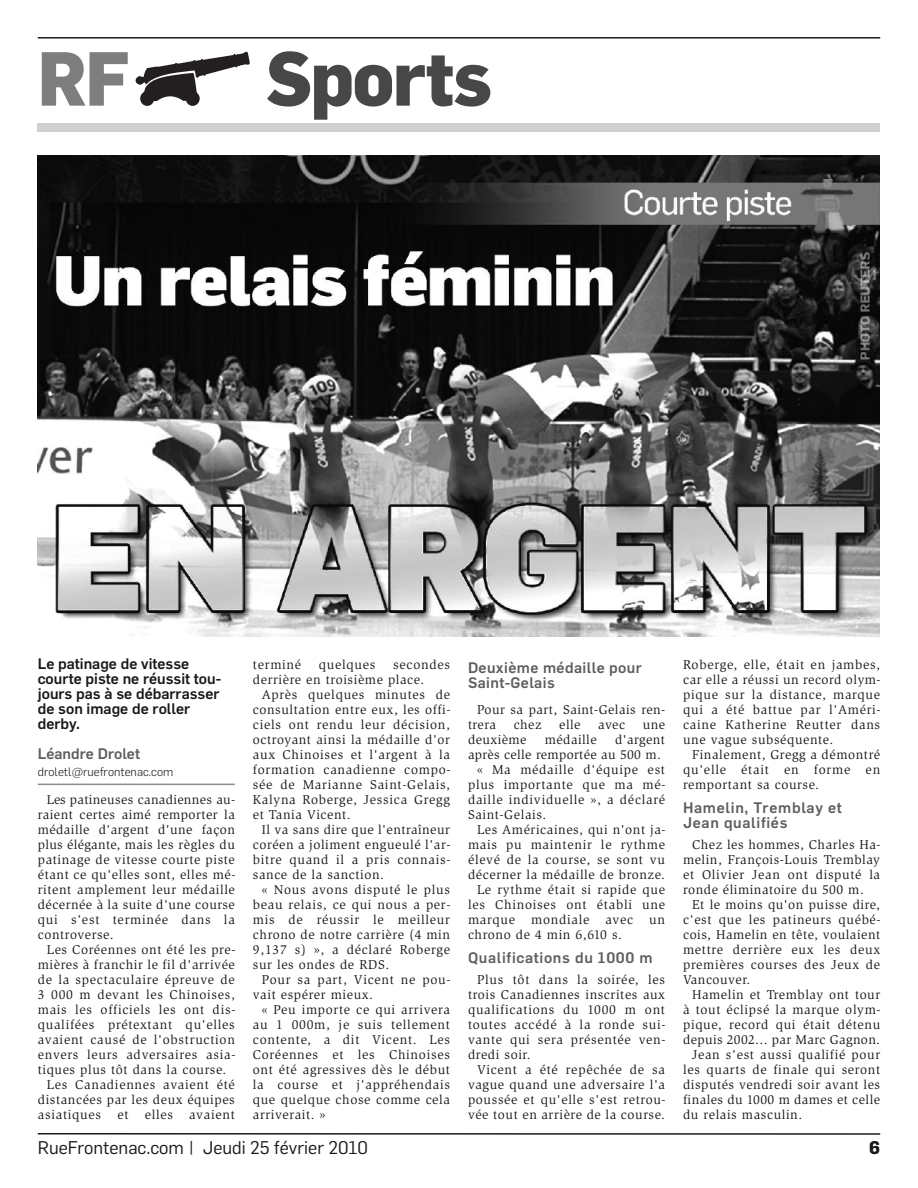
<style>
.page{position:relative;width:918px;height:1188px;background:#fff}
.page>*{position:absolute;margin:0;border:0;box-sizing:border-box;transform-origin:0 0}
.t1{font:800 75px "Flama";letter-spacing:-.02em;color:#474747;scale:.95 1}
.t2{font:800 75px "Flama";color:#7e7e7e;scale:.95 1}
.t3{font:18px "Flama";color:#191919}
.t4{font:700 18px "Flama";color:#191919}
.t5{font:500 15px/15px "Flama";color:#191919}
.t6{font:500 15px/15px "Flama";letter-spacing:.045em;color:#5e5e5e}
.t7{font:500 15px/15px "Flama";letter-spacing:.025em;color:#5e5e5e}
.t8{font:500 15px "Flama";color:#5e5e5e}
.t9{font:13.2px/15px "Slimbach Std";letter-spacing:.045em;color:#191919;text-align:justify}
.t10{font:13.2px "Slimbach Std";letter-spacing:.025em;color:#191919}
.t11{font:300 12px "Flama";color:#191919}
</style>
<div class="page">
<hr style="left:38px;top:1133px;width:842px;height:2px;background:#191919">
<hr style="left:38px;top:784px;width:197px;height:1px;background:#8c8c8c">
<img style="left:38px;top:155px;width:842px;height:482px">
<div style="left:186px;top:91px;width:14px;height:15px;background:#231f20;border-radius:50%"></div>
<div style="left:140px;top:91px;width:14px;height:15px;background:#231f20;border-radius:50%"></div>
<svg style="left:136px;top:52px;width:114px;height:49px"></svg>
<hr style="left:38px;top:37px;width:842px;height:2px;background:#191919">
<div style="left:38px;top:123px;width:842px;height:9px;background:#d1d1d1"></div>
<h1 class="t2" style="left:38px;top:44px;width:98px">RF</h1>
<h1 class="t1" style="left:266px;top:44px;width:239px">Sports</h1>
<p class="t5" style="left:38px;top:657px;width:185px">Le patinage de vitesse courte piste ne réussit tou&shy;jours pas à se débarrasser de son image de roller derby.</p>
<p class="t8" style="left:38px;top:747px;width:104px">Léandre Drolet</p>
<p class="t11" style="left:38px;top:766px;width:137px">droletl@ruefrontenac.com</p>
<p class="t9" style="left:38px;top:793px;width:199px;text-indent:9px">Les patineuses canadiennes au&shy;raient certes aimé remporter la médaille d'argent d'une façon plus élégante, mais les règles du patinage de vitesse courte piste étant ce qu'elles sont, elles mé&shy;ritent amplement leur médaille décernée à la suite d'une course qui s'est terminée dans la controverse.</p>
<p class="t9" style="left:47px;top:943px;width:190px">Les Coréennes ont été les pre-</p>
<p class="t9" style="left:38px;top:958px;width:199px">mières à franchir le fil d'arrivée</p>
<p class="t9" style="left:38px;top:973px;width:199px">de la spectaculaire épreuve de</p>
<p class="t9" style="left:38px;top:988px;width:199px">3 000 m devant les Chinoises,</p>
<p class="t9" style="left:38px;top:1003px;width:199px">mais les officiels les ont dis-</p>
<p class="t9" style="left:38px;top:1018px;width:199px">qualifées prétextant qu'elles</p>
<p class="t9" style="left:38px;top:1033px;width:199px">avaient causé de l'obstruction</p>
<p class="t9" style="left:38px;top:1048px;width:199px">envers leurs adversaires asia-</p>
<p class="t9" style="left:38px;top:1063px;width:190px">tiques plus tôt dans la course.</p>
<p class="t9" style="left:47px;top:1078px;width:190px">Les Canadiennes avaient été</p>
<p class="t9" style="left:38px;top:1093px;width:199px">distancées par les deux équipes</p>
<p class="t9" style="left:38px;top:1108px;width:199px">asiatiques et elles avaient</p>
<p class="t9" style="left:253px;top:658px;width:50px">terminé</p>
<p class="t9" style="left:319px;top:658px;width:58px">quelques</p>
<p class="t9" style="left:253px;top:658px;width:199px;text-indent:140px">secondes derrière en troisième place.</p>
<p class="t9" style="left:253px;top:688px;width:199px;text-indent:9px">Après quelques minutes de consultation entre eux, les offi&shy;ciels ont rendu leur décision, octroyant ainsi la médaille d'or aux Chinoises et l'argent à la formation canadienne compo&shy;sée de Marianne Saint-Gelais, Kalyna Roberge, Jessica Gregg et Tania Vicent.</p>
<p class="t9" style="left:253px;top:823px;width:199px;text-indent:9px">Il va sans dire que l'entraîneur coréen a joliment engueulé l'ar&shy;bitre quand il a pris connais&shy;sance de la sanction.</p>
<p class="t9" style="left:253px;top:883px;width:199px;text-indent:9px">« Nous avons disputé le plus beau relais, ce qui nous a per&shy;mis de réussir le meilleur chrono de notre carrière (4 min 9,137 s) », a déclaré Roberge sur les ondes de RDS.</p>
<p class="t9" style="left:253px;top:973px;width:199px;text-indent:9px">Pour sa part, Vicent ne pou&shy;vait espérer mieux.</p>
<p class="t9" style="left:253px;top:1003px;width:199px;text-indent:9px">« Peu importe ce qui arrivera au 1 000m, je suis tellement contente, a dit Vicent. Les Coréennes et les Chinoises ont été agressives dès le début la course et j'appréhendais que quelque chose comme cela arriverait. »</p>
<p class="t7" style="left:468px;top:661px;width:175px">Deuxième médaille pour<br>Saint-Gelais</p>
<p class="t9" style="left:468px;top:703px;width:199px;text-indent:9px">Pour sa part, Saint-Gelais ren&shy;trera</p>
<p class="t9" style="left:514px;top:718px;width:29px">chez</p>
<p class="t9" style="left:559px;top:718px;width:23px">elle</p>
<p class="t9" style="left:598px;top:718px;width:28px">avec</p>
<p class="t9" style="left:643px;top:718px;width:24px">une</p>
<p class="t9" style="left:468px;top:733px;width:60px">deuxième</p>
<p class="t9" style="left:545px;top:733px;width:53px">médaille</p>
<p class="t9" style="left:615px;top:733px;width:52px">d'argent</p>
<p class="t10" style="left:468px;top:749px;width:194px">après celle remportée au 500 m.</p>
<p class="t9" style="left:477px;top:763px;width:190px">« Ma médaille d'équipe est</p>
<p class="t9" style="left:468px;top:778px;width:199px">plus importante que ma mé-</p>
<p class="t9" style="left:468px;top:793px;width:199px">daille individuelle », a déclaré</p>
<p class="t9" style="left:468px;top:808px;width:80px">Saint-Gelais.</p>
<p class="t9" style="left:477px;top:823px;width:190px">Les Américaines, qui n'ont ja-</p>
<p class="t9" style="left:468px;top:838px;width:199px">mais pu maintenir le rythme</p>
<p class="t9" style="left:468px;top:853px;width:199px">élevé de la course, se sont vu</p>
<p class="t9" style="left:468px;top:868px;width:199px">décerner la médaille de bronze.</p>
<p class="t9" style="left:477px;top:883px;width:190px">Le rythme était si rapide que</p>
<p class="t9" style="left:468px;top:898px;width:199px">les Chinoises ont établi une</p>
<p class="t9" style="left:468px;top:913px;width:199px">marque mondiale avec un</p>
<p class="t9" style="left:468px;top:928px;width:156px">chrono de 4 min 6,610 s.</p>
<p class="t6" style="left:468px;top:951px;width:186px">Qualifications du 1000 m</p>
<p class="t9" style="left:468px;top:973px;width:199px;text-indent:9px">Plus tôt dans la soirée, les trois Canadiennes inscrites aux qualifications du 1000 m ont toutes accédé à la ronde sui&shy;vante qui sera présentée ven&shy;dredi soir.</p>
<p class="t9" style="left:468px;top:1063px;width:199px;text-indent:9px">Vicent a été repêchée de sa vague quand une adversaire l'a poussée et qu'elle s'est retrou&shy;vée tout en arrière de la course.</p>
<p class="t9" style="left:683px;top:658px;width:199px">Roberge, elle, était en jambes, car elle a réussi un record olym&shy;pique sur la distance, marque qui a été battue par l'Améri&shy;caine Katherine Reutter dans une vague subséquente.</p>
<p class="t9" style="left:683px;top:748px;width:199px;text-indent:9px">Finalement, Gregg a démontré qu'elle était en forme en remportant sa course.</p>
<p class="t6" style="left:683px;top:801px;width:160px">Hamelin, Tremblay et<br>Jean qualifiés</p>
<p class="t9" style="left:683px;top:838px;width:199px;text-indent:9px">Chez les hommes, Charles Ha&shy;melin, François-Louis Tremblay et Olivier Jean ont disputé la ronde éliminatoire du 500 m.</p>
<p class="t9" style="left:683px;top:898px;width:199px;text-indent:9px">Et le moins qu'on puisse dire, c'est que les patineurs québé&shy;cois, Hamelin en tête, voulaient mettre derrière eux les deux premières courses des Jeux de Vancouver.</p>
<p class="t9" style="left:692px;top:988px;width:190px">Hamelin et Tremblay ont tour</p>
<p class="t9" style="left:683px;top:1003px;width:199px">à tout éclipsé la marque olym-</p>
<p class="t9" style="left:683px;top:1018px;width:199px">pique, record qui était détenu</p>
<p class="t9" style="left:683px;top:1033px;width:199px">depuis 2002... par Marc Gagnon.</p>
<p class="t9" style="left:692px;top:1048px;width:190px">Jean s'est aussi qualifié pour</p>
<p class="t9" style="left:683px;top:1063px;width:199px">les quarts de finale qui seront</p>
<p class="t9" style="left:683px;top:1078px;width:199px">disputés vendredi soir avant les</p>
<p class="t9" style="left:683px;top:1093px;width:199px">finales du 1000 m dames et celle</p>
<p class="t9" style="left:683px;top:1108px;width:121px">du relais masculin.</p>
<h2 class="t3" style="left:38px;top:1139px;width:332px">RueFrontenac.com | Jeudi 25 février 2010</h2>
<h2 class="t4" style="left:869px;top:1140px;width:12px">6</h2>
</div>
